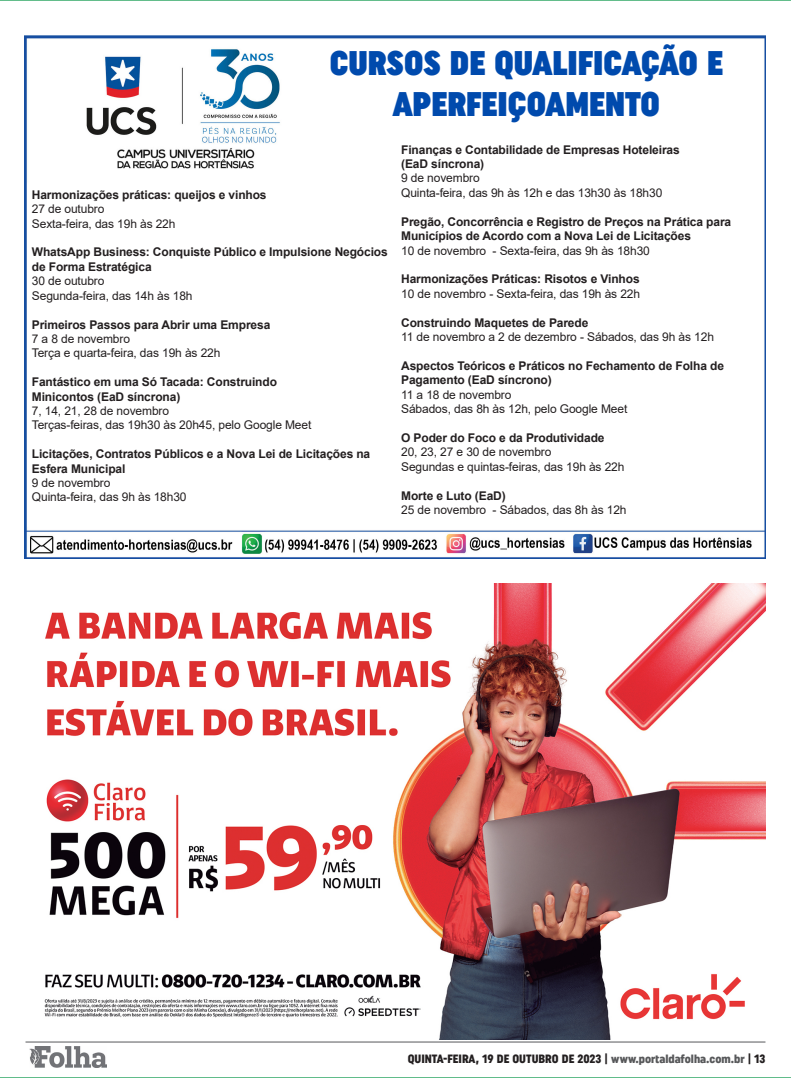
<style>
.page{position:relative;width:791px;height:1078px;background:#fff}
.page>*{position:absolute;margin:0;border:0;box-sizing:border-box;transform-origin:0 0}
.t1{font:34px/40.8px "Uniform Condensed 5";color:#004aad;text-align:center}
.t2{font:700 12px/14.4px "Arial";letter-spacing:-.01em;color:#231f20}
.t3{font:12px/14.4px "Arial";letter-spacing:-.01em;color:#231f20}
.t4{font:12px "Uniform Condensed 3";color:#231f20}
.s1{font-weight:400}
.s2{font-weight:700}
.s3{color:#57585a}
</style>
<div class="page">
<img style="left:24px;top:35px;width:741px;height:523px">
<hr style="left:0;top:0;width:791px;height:1px;background:#079647">
<hr style="left:0;top:1077px;width:791px;height:1px;background:#079647">
<hr style="left:26px;top:1041px;width:739px;height:1px;background:#57585a">
<img style="left:29px;top:1046px;width:77px;height:21px">
<img style="left:44px;top:584px;width:721px;height:455px">
<div style="left:32px;top:190px;width:358px;height:11px;background:#fff"></div>
<div style="left:32px;top:204px;width:358px;height:12px;background:#fff"></div>
<div style="left:32px;top:219px;width:358px;height:11px;background:#fff"></div>
<div style="left:32px;top:233px;width:358px;height:11px;background:#fff"></div>
<div style="left:32px;top:248px;width:358px;height:25px;background:#fff"></div>
<div style="left:32px;top:276px;width:358px;height:12px;background:#fff"></div>
<div style="left:32px;top:291px;width:358px;height:11px;background:#fff"></div>
<div style="left:32px;top:305px;width:358px;height:11px;background:#fff"></div>
<div style="left:32px;top:320px;width:358px;height:11px;background:#fff"></div>
<div style="left:32px;top:334px;width:358px;height:11px;background:#fff"></div>
<div style="left:32px;top:348px;width:358px;height:12px;background:#fff"></div>
<div style="left:32px;top:363px;width:358px;height:11px;background:#fff"></div>
<div style="left:32px;top:377px;width:358px;height:11px;background:#fff"></div>
<div style="left:32px;top:392px;width:358px;height:11px;background:#fff"></div>
<div style="left:32px;top:406px;width:358px;height:11px;background:#fff"></div>
<div style="left:32px;top:420px;width:358px;height:12px;background:#fff"></div>
<div style="left:32px;top:435px;width:358px;height:11px;background:#fff"></div>
<div style="left:32px;top:449px;width:358px;height:26px;background:#fff"></div>
<div style="left:32px;top:478px;width:358px;height:11px;background:#fff"></div>
<div style="left:32px;top:492px;width:358px;height:12px;background:#fff"></div>
<div style="left:32px;top:507px;width:358px;height:11px;background:#fff"></div>
<div style="left:401px;top:130px;width:354px;height:12px;background:#fff"></div>
<div style="left:401px;top:145px;width:354px;height:11px;background:#fff"></div>
<div style="left:401px;top:159px;width:354px;height:11px;background:#fff"></div>
<div style="left:401px;top:174px;width:354px;height:11px;background:#fff"></div>
<div style="left:401px;top:188px;width:354px;height:11px;background:#fff"></div>
<div style="left:401px;top:202px;width:354px;height:12px;background:#fff"></div>
<div style="left:401px;top:217px;width:354px;height:25px;background:#fff"></div>
<div style="left:401px;top:246px;width:354px;height:11px;background:#fff"></div>
<div style="left:401px;top:260px;width:354px;height:11px;background:#fff"></div>
<div style="left:401px;top:274px;width:354px;height:12px;background:#fff"></div>
<div style="left:401px;top:289px;width:354px;height:11px;background:#fff"></div>
<div style="left:401px;top:303px;width:354px;height:11px;background:#fff"></div>
<div style="left:401px;top:318px;width:354px;height:11px;background:#fff"></div>
<div style="left:401px;top:332px;width:354px;height:11px;background:#fff"></div>
<div style="left:401px;top:346px;width:354px;height:12px;background:#fff"></div>
<div style="left:401px;top:361px;width:354px;height:25px;background:#fff"></div>
<div style="left:401px;top:390px;width:354px;height:11px;background:#fff"></div>
<div style="left:401px;top:404px;width:354px;height:11px;background:#fff"></div>
<div style="left:401px;top:418px;width:354px;height:12px;background:#fff"></div>
<div style="left:401px;top:433px;width:354px;height:11px;background:#fff"></div>
<div style="left:401px;top:447px;width:354px;height:11px;background:#fff"></div>
<div style="left:401px;top:462px;width:354px;height:11px;background:#fff"></div>
<div style="left:401px;top:476px;width:354px;height:11px;background:#fff"></div>
<div style="left:401px;top:490px;width:354px;height:12px;background:#fff"></div>
<div style="left:401px;top:505px;width:354px;height:11px;background:#fff"></div>
<p class="t1" style="left:330px;top:42px;width:395px">CURSOS DE QUALIFICAÇÃO E<br>APERFEIÇOAMENTO</p>
<p class="t2" style="left:32px;top:187px;width:236px">Harmonizações práticas: queijos e vinhos<br><span class="s1">27 de outubro<br>Sexta-feira, das 19h às 22h</span></p>
<p class="t2" style="left:32px;top:245px;width:357px">WhatsApp Business: Conquiste Público e Impulsione Negócios de Forma Estratégica<br><span class="s1">30 de outubro<br>Segunda-feira, das 14h às 18h</span></p>
<p class="t3" style="left:32px;top:317px;width:240px"><span class="s2">Primeiros Passos para Abrir uma Empresa<br></span>7 a 8 de novembro<br>Terça e quarta-feira, das 19h às 22h</p>
<p class="t3" style="left:32px;top:374px;width:281px"><span class="s2">Fantástico em uma Só Tacada: Construindo Minicontos (EaD síncrona)<br></span>7, 14, 21, 28 de novembro<br>Terças-feiras, das 19h30 às 20h45, pelo Google Meet</p>
<p class="t2" style="left:32px;top:447px;width:340px">Licitações, Contratos Públicos e a Nova Lei de Licitações na<br>Esfera Municipal<br><span class="s1">9 de novembro<br>Quinta-feira, das 9h às 18h30</span></p>
<p class="t2" style="left:401px;top:142px;width:280px">Finanças e Contabilidade de Empresas Hoteleiras (EaD síncrona)<br><span class="s1">9 de novembro<br>Quinta-feira, das 9h às 12h e das 13h30 às 18h30</span></p>
<p class="t2" style="left:401px;top:214px;width:332px">Pregão, Concorrência e Registro de Preços na Prática para<br>Municípios de Acordo com a Nova Lei de Licitações<br><span class="s1">10 de novembro - Sexta-feira, das 9h às 18h30</span></p>
<p class="t2" style="left:401px;top:272px;width:240px">Harmonizações Práticas: Risotos e Vinhos<br><span class="s1">10 de novembro - Sexta-feira, das 19h às 22h</span></p>
<p class="t3" style="left:401px;top:315px;width:314px"><span class="s2">Construindo Maquetes de Parede<br></span>11 de novembro a 2 de dezembro - Sábados, das 9h às 12h</p>
<p class="t2" style="left:401px;top:358px;width:324px">Aspectos Teóricos e Práticos no Fechamento de Folha de Pagamento (EaD síncrono)<br><span class="s1">11 a 18 de novembro<br>Sábados, das 8h às 12h, pelo Google Meet</span></p>
<p class="t3" style="left:401px;top:430px;width:225px"><span class="s2">O Poder do Foco e da Produtividade<br></span>20, 23, 27 e 30 de novembro<br>Segundas e quintas-feiras, das 19h às 22h</p>
<p class="t3" style="left:401px;top:488px;width:227px"><span class="s2">Morte e Luto (EaD)<br></span>25 de novembro - Sábados, das 8h às 12h</p>
<p class="t4" style="left:408px;top:1051px;width:359px">QUINTA-FEIRA, 19 DE OUTUBRO DE 2023 | <span class="s3">www.portaldafolha.com.br</span> | 13</p>
</div>
